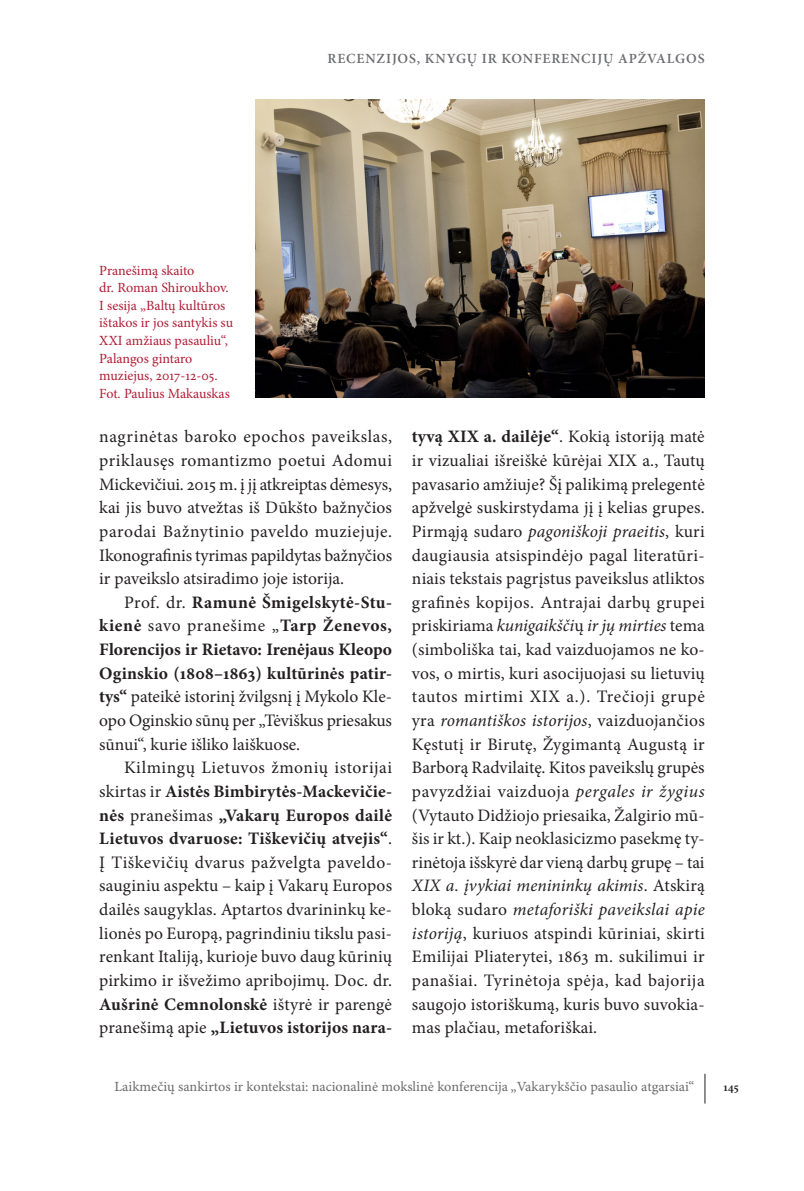
<style>
.page{position:relative;width:804px;height:1191px;background:#fff}
.page>*{position:absolute;margin:0;border:0;box-sizing:border-box;transform-origin:0 0}
._7__tekstas{font:17.5px/23.6px "Minion Pro";color:#231f20;text-align:justify}
.iliusTRAC{font:14px/17.5px "Minion Pro";color:#b01d36}
.t1{font:14px "Minion Pro Capt";color:#6c6d70}
.t2{font:600 14px "Minion Pro";letter-spacing:.06em;color:#6c6d70}
.t3{font:600 12.25px "Minion Pro";color:#231f20}
.s1{font-weight:700}
.s2{font-style:italic}
</style>
<div class="page">
<hr style="left:704px;top:1073px;width:1px;height:30px;background:#231f20">
<img style="left:255px;top:99px;width:449px;height:298px">
<p class="iliusTRAC" style="left:99px;top:262px;width:135px">Pranešimą skaito<br>dr. Roman Shiroukhov.<br>I sesija „Baltų kultūros ištakos ir jos santykis su<br>XXI amžiaus pasauliu“,<br>Palangos gintaro muziejus, 2017-12-05.<br>Fot. Paulius Makauskas</p>
<p class="t2" style="left:327px;top:49px;width:379px">RECENZIJOS, KNYGŲ IR KONFERENCIJŲ APŽVALGOS</p>
<p class="_7__tekstas" style="left:99px;top:425px;width:294px">nagrinėtas baroko epochos paveikslas, priklausęs romantizmo poetui Adomui Mickevičiui. 2015 m. į jį atkreiptas dėmesys, kai jis buvo atvežtas iš Dūkšto bažnyčios parodai Bažnytinio paveldo muziejuje.<br>Ikonografinis tyrimas papildytas bažnyčios ir paveikslo atsiradimo joje istorija.</p>
<p class="_7__tekstas" style="left:99px;top:590px;width:294px;text-indent:25px">Prof. dr. <span class="s1">Ramunė Šmigelskytė-Stu&shy;kienė</span> savo pranešime „<span class="s1">Tarp Ženevos, Florencijos ir Rietavo: Irenėjaus Kleopo Oginskio (1808–1863) kultūrinės patir&shy;tys“</span> pateikė istorinį žvilgsnį į Mykolo Kle&shy;opo Oginskio sūnų per „Tėviškus priesakus sūnui“, kurie išliko laiškuose.</p>
<p class="_7__tekstas" style="left:99px;top:756px;width:294px;text-indent:25px">Kilmingų Lietuvos žmonių istorijai skirtas ir <span class="s1">Aistės Bimbirytės-Mackevičie&shy;nės</span> pranešimas <span class="s1">„Vakarų Europos dailė Lietuvos dvaruose: Tiškevičių atvejis“</span>.<br>Į Tiškevičių dvarus pažvelgta paveldo&shy;sauginiu aspektu – kaip į Vakarų Europos dailės saugyklas. Aptartos dvarininkų ke&shy;lionės po Europą, pagrindiniu tikslu pasi&shy;renkant Italiją, kurioje buvo daug kūrinių pirkimo ir išvežimo apribojimų. Doc. dr.<br><span class="s1">Aušrinė Cemnolonskė</span> ištyrė ir parengė pranešimą apie <span class="s1">„Lietuvos istorijos nara-</span></p>
<p class="_7__tekstas" style="left:412px;top:425px;width:294px"><span class="s1">tyvą XIX a. dailėje“</span>. Kokią istoriją matė ir vizualiai išreiškė kūrėjai XIX a., Tautų pavasario amžiuje? Šį palikimą prelegentė apžvelgė suskirstydama jį į kelias grupes.<br>Pirmąją sudaro <span class="s2">pagoniškoji praeitis</span>, kuri daugiausia atsispindėjo pagal literatūri&shy;niais tekstais pagrįstus paveikslus atliktos grafinės kopijos. Antrajai darbų grupei priskiriama <span class="s2">kunigaikšči</span>ų <span class="s2">ir jų mirties</span> tema (simboliška tai, kad vaizduojamos ne ko&shy;vos, o mirtis, kuri asocijuojasi su lietuvių tautos mirtimi XIX a.). Trečioji grupė yra <span class="s2">romantiškos istorijos</span>, vaizduojančios Kęstutį ir Birutę, Žygimantą Augustą ir Barborą Radvilaitę. Kitos paveikslų grupės pavyzdžiai vaizduoja <span class="s2">pergales ir žygius </span>(Vytauto Didžiojo priesaika, Žalgirio mū&shy;šis ir kt.). Kaip neoklasicizmo pasekmę ty&shy;rinėtoja išskyrė dar vieną darbų grupę – tai <span class="s2">XIX a. įvykiai menininkų akimis</span>. Atskirą bloką sudaro <span class="s2">metaforiški paveikslai apie istoriją</span>, kuriuos atspindi kūriniai, skirti Emilijai Pliaterytei, 1863 m. sukilimui ir panašiai. Tyrinėtoja spėja, kad bajorija saugojo istoriškumą, kuris buvo suvokia&shy;mas plačiau, metaforiškai.</p>
<p class="t1" style="left:114px;top:1078px;width:581px">Laikmečių sankirtos ir kontekstai: nacionalinė mokslinė konferencija „Vakarykščio pasaulio atgarsiai“</p>
<p class="t3" style="left:723px;top:1078px;width:17px">145</p>
</div>
